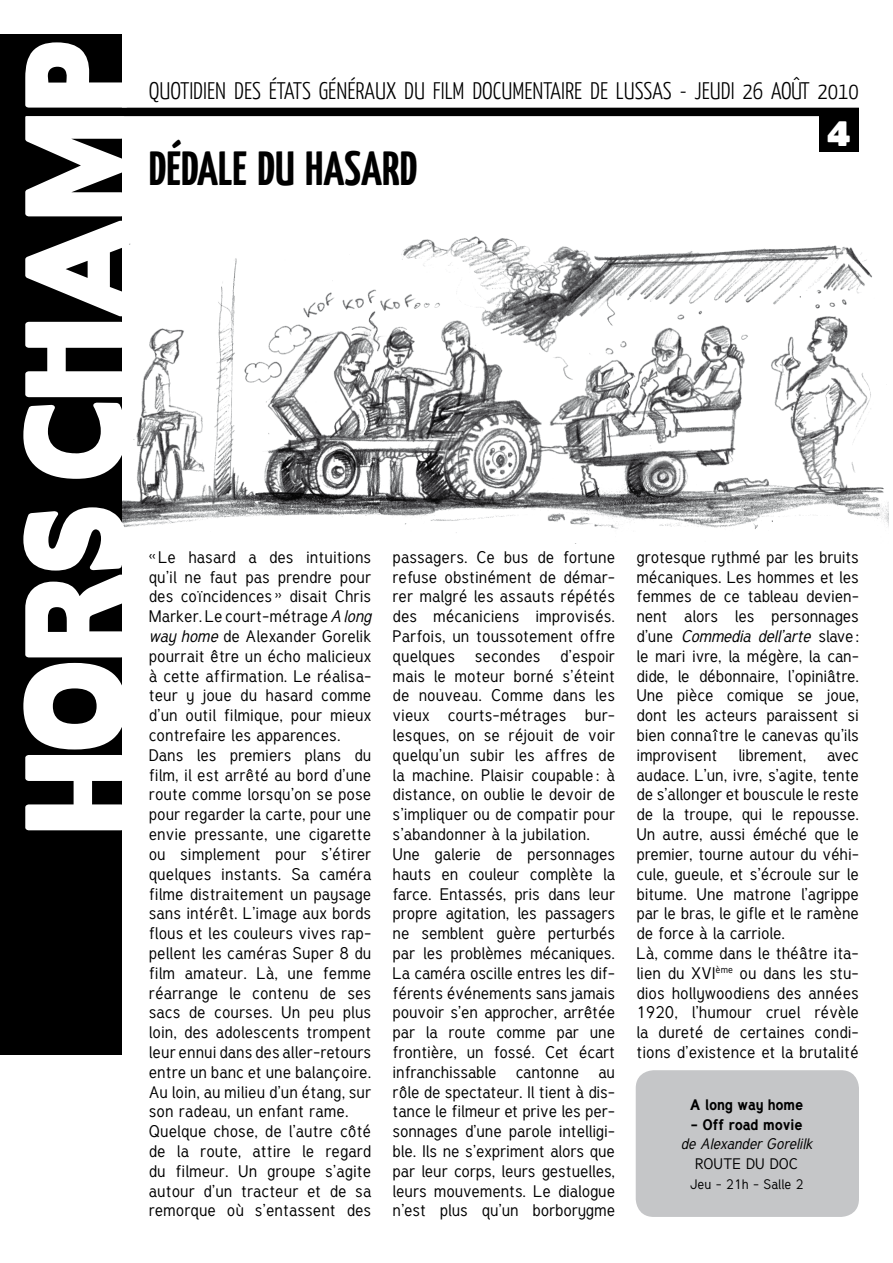
<style>
.page{position:relative;width:893px;height:1263px;background:#fff}
.page>*{position:absolute;margin:0;border:0;box-sizing:border-box;transform-origin:0 0}
.t1{font:700 48px "Yanone Kaffeesatz";color:#000}
.t2{font:31.5px "Boris Black Bloxx";color:#fff}
.t3{font:300 24px "Yanone Kaffeesatz";color:#000}
.t4{font:16.5px/19.8px "Tuffy";color:#000}
.t5{font:700 15px "Tuffy";color:#000}
.t6{font:italic 15px "Tuffy";color:#000}
.t7{font:15px "Tuffy";color:#000}
.t8{font:13.5px "Tuffy";color:#000}
.s1{font-style:italic}
</style>
<div class="page">
<div style="left:819px;top:112px;width:40px;height:40px;background:#000"></div>
<img style="left:121px;top:236px;width:767px;height:297px">
<div style="left:636px;top:1070px;width:223px;height:147px;background:#c5c6c8;border-radius:18px"></div>
<div style="left:0;top:34px;width:121px;height:1020px;background:#000"></div>
<svg style="left:23px;top:663px;width:99px;height:86px"></svg>
<svg style="left:23px;top:507px;width:103px;height:150px"></svg>
<svg style="left:23px;top:403px;width:103px;height:76px"></svg>
<svg style="left:25px;top:322px;width:99px;height:75px"></svg>
<svg style="left:25px;top:116px;width:99px;height:200px"></svg>
<svg style="left:25px;top:42px;width:103px;height:66px"></svg>
<svg style="left:25px;top:755px;width:97px;height:75px"></svg>
<div style="left:74px;top:774px;width:18px;height:39px;background:#fff"></div>
<div style="left:47px;top:339px;width:19px;height:39px;background:#fff"></div>
<div style="left:0;top:108px;width:859px;height:8px;background:#000"></div>
<h3 class="t3" style="left:149px;top:76px;width:712px">QUOTIDIEN DES ÉTATS GÉNÉRAUX DU FILM DOCUMENTAIRE DE LUSSAS - JEUDI 26 AOÛT 2010</h3>
<h1 class="t1" style="left:149px;top:137px;width:270px">DÉDALE DU HASARD</h1>
<h2 class="t2" style="left:827px;top:109px;width:25px">4</h2>
<p class="t4" style="left:149px;top:547px;width:224px">«Le hasard a des intuitions qu’il ne faut pas prendre pour des coïncidences » disait Chris<br>Marker. Le court-métrage <span class="s1">A long way home</span> de Alexander Gorelik pourrait être un écho malicieux à cette affirmation. Le réalisa&shy;teur y joue du hasard comme d’un outil filmique, pour mieux contrefaire les apparences.<br>Dans les premiers plans du film, il est arrêté au bord d’une route comme lorsqu’on se pose pour regarder la carte, pour une envie pressante, une cigarette ou simplement pour s’étirer quelques instants. Sa caméra filme distraitement un paysage sans intérêt. L’image aux bords flous et les couleurs vives rap&shy;pellent les caméras Super 8 du film amateur. Là, une femme réarrange le contenu de ses sacs de courses. Un peu plus loin, des adolescents trompent leur ennui dans des aller-retours entre un banc et une balançoire.<br>Au loin, au milieu d’un étang, sur son radeau, un enfant rame.<br>Quelque chose, de l’autre côté de la route, attire le regard du filmeur. Un groupe s’agite autour d’un tracteur et de sa remorque où s’entassent des</p>
<p class="t4" style="left:393px;top:547px;width:224px">passagers. Ce bus de fortune refuse obstinément de démar&shy;rer malgré les assauts répétés des mécaniciens improvisés.<br>Parfois, un toussotement offre quelques secondes d’espoir mais le moteur borné s’éteint de nouveau. Comme dans les vieux courts-métrages bur&shy;lesques, on se réjouit de voir quelqu’un subir les affres de la machine. Plaisir coupable: à distance, on oublie le devoir de s’impliquer ou de compatir pour s’abandonner à la jubilation.<br>Une galerie de personnages hauts en couleur complète la farce. Entassés, pris dans leur propre agitation, les passagers ne semblent guère perturbés par les problèmes mécaniques.<br>La caméra oscille entres les dif&shy;férents événements sans jamais pouvoir s’en approcher, arrêtée par la route comme par une frontière, un fossé. Cet écart infranchissable cantonne au rôle de spectateur. Il tient à dis&shy;tance le filmeur et prive les per&shy;sonnages d’une parole intelligi&shy;ble. Ils ne s’expriment alors que par leur corps, leurs gestuelles, leurs mouvements. Le dialogue n’est plus qu’un borborygme</p>
<p class="t4" style="left:636px;top:547px;width:224px;text-align:justify">grotesque rythmé par les bruits mécaniques. Les hommes et les femmes de ce tableau devien&shy;nent alors les personnages d’une <span class="s1">Commedia dell’arte</span> slave: le mari ivre, la mégère, la can&shy;dide, le débonnaire, l’opiniâtre.<br>Une pièce comique se joue, dont les acteurs paraissent si bien connaître le canevas qu’ils improvisent</p>
<p class="t4" style="left:738px;top:745px;width:70px">librement,</p>
<p class="t4" style="left:636px;top:745px;width:224px;text-indent:191px">avec audace. L’un, ivre, s’agite, tente de s’allonger et bouscule le reste de la troupe, qui le repousse.<br>Un autre, aussi éméché que le premier, tourne autour du véhi&shy;cule, gueule, et s’écroule sur le bitume. Une matrone l’agrippe par le bras, le gifle et le ramène de force à la carriole.<br>Là, comme dans le théâtre ita&shy;lien du XVI<sup>ème</sup> ou dans les stu&shy;dios hollywoodiens des années<br>1920, l’humour cruel révèle la dureté de certaines condi&shy;tions d’existence et la brutalité</p>
<p class="t5" style="left:690px;top:1094px;width:115px">A long way home</p>
<p class="t5" style="left:691px;top:1114px;width:113px">- Off road movie</p>
<p class="t6" style="left:681px;top:1135px;width:133px">de Alexander Gorelilk</p>
<p class="t7" style="left:695px;top:1154px;width:105px">ROUTE DU DOC</p>
<p class="t8" style="left:690px;top:1176px;width:115px">Jeu - 21h - Salle 2</p>
</div>
